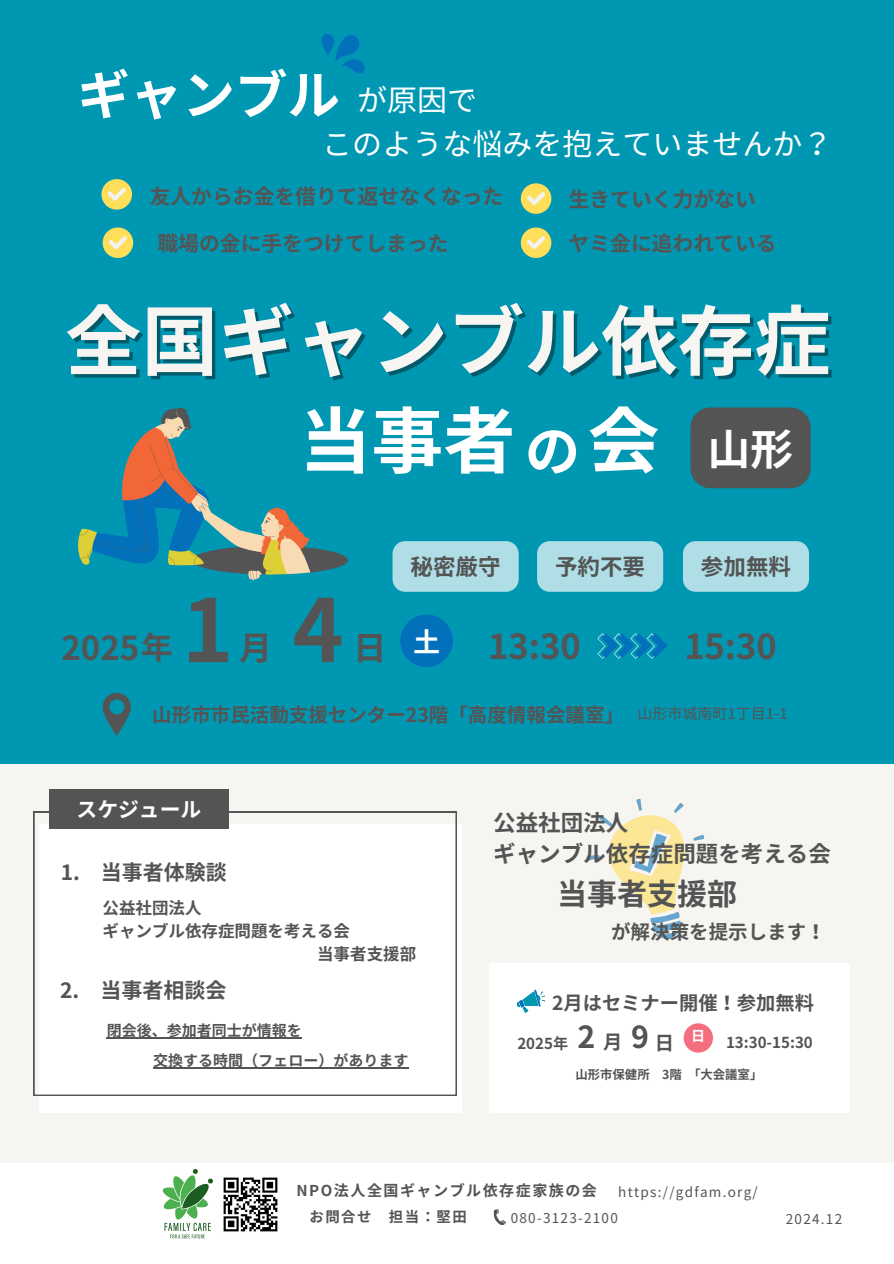
<style>
.page{position:relative;width:894px;height:1264px;background:#fff}
.page>*{position:absolute;margin:0;border:0;box-sizing:border-box;transform-origin:0 0}
.t1{font:700 87px "Noto Sans JP";color:#545454}
.t2{font:700 76.5px "Noto Sans JP";color:#f6f5f1}
.t3{font:700 72px "Noto Sans JP";color:#fff}
.t4{font:700 55.5px "Noto Sans JP";color:#fff}
.t5{font:700 52.5px "Noto Sans JP";color:#fff}
.t6{font:700 42.9px "Noto Sans JP";color:#fff}
.t7{font:700 34.5px "Noto Sans JP";color:#545454}
.t8{font:700 33px "Noto Sans JP";color:#545454}
.t9{font:700 30.3px "Noto Sans JP";color:#545454}
.t10{font:30px "Noto Sans JP";color:#fff}
.t11{font:700 30px "Noto Sans JP";color:#545454}
.t12{font:700 27px "Noto Sans JP";color:#fff}
.t13{font:700 22.5px "Noto Sans JP";color:#545454}
.t14{font:700 21px "Noto Sans JP";color:#545454}
.t15{font:700 20.85px "Noto Sans JP";color:#545454}
.t16{font:700 20.85px "Noto Sans JP";color:#fff}
.t17{font:700 19.5px "Noto Sans JP";color:#545454}
.t18{font:700 19.2px "Noto Sans JP";color:#545454}
.t19{font:700 16.5px "Noto Sans JP";color:#545454}
.t20{font:700 15.15px "Noto Sans JP";color:#545454}
.t21{font:700 15px "Noto Sans JP";color:#545454}
.t22{font:700 15px "Noto Sans JP";letter-spacing:.1em;color:#545454}
.t23{font:15px "Noto Sans JP";color:#545454}
.t24{font:700 14.4px "Noto Sans JP";letter-spacing:.1em;color:#545454}
.t25{font:700 14.1px "Noto Sans JP";color:#fff}
.t26{font:13.5px "Noto Sans JP";letter-spacing:.095em;color:#545454}
.t27{font:700 12.45px "Noto Sans JP";color:#545454}
.s1{font-size:31.5px}
.s2{color:rgb(255 255 255/.4)}
</style>
<div class="page">
<div style="left:0;top:0;width:893px;height:1263px;background:#0097b2"></div>
<div style="left:0;top:764px;width:893px;height:403px;background:#f6f5f1"></div>
<div style="left:488px;top:963px;width:361px;height:149px;background:#fff"></div>
<div style="left:0;top:1163px;width:893px;height:100px;background:#fff"></div>
<img style="left:223px;top:1177px;width:55px;height:55px">
<svg style="left:493px;top:1209px;width:13px;height:16px"></svg>
<svg style="left:321px;top:33px;width:44px;height:41px"></svg>
<svg style="left:597px;top:633px;width:70px;height:25px"></svg>
<svg style="left:103px;top:693px;width:28px;height:43px"></svg>
<div style="left:39px;top:824px;width:422px;height:288px;background:#fff"></div>
<svg style="left:34px;top:811px;width:422px;height:284px"></svg>
<div style="left:49px;top:789px;width:180px;height:39px;background:#545454"></div>
<img style="left:162px;top:1169px;width:50px;height:70px">
<svg style="left:517px;top:989px;width:28px;height:23px"></svg>
<div style="left:683px;top:1023px;width:29px;height:29px;background:#f46e7f;border-radius:50%"></div>
<div style="left:400px;top:614px;width:53px;height:53px;background:#0370bc;border-radius:50%"></div>
<svg style="left:101px;top:179px;width:31px;height:30px"></svg>
<svg style="left:103px;top:227px;width:30px;height:31px"></svg>
<svg style="left:520px;top:183px;width:31px;height:31px"></svg>
<svg style="left:520px;top:227px;width:31px;height:31px"></svg>
<svg style="left:78px;top:407px;width:270px;height:173px"></svg>
<svg style="left:586px;top:799px;width:118px;height:141px"></svg>
<hr style="left:107px;top:1037px;width:195px;height:1px;background:#545454">
<div style="left:690px;top:407px;width:120px;height:81px;background:#545454;border-radius:20px"></div>
<div style="left:392px;top:541px;width:126px;height:51px;background:#afdee6;border-radius:13px"></div>
<div style="left:537px;top:541px;width:126px;height:51px;background:#afdee6;border-radius:13px"></div>
<div style="left:682px;top:541px;width:126px;height:51px;background:#afdee6;border-radius:13px"></div>
<hr style="left:153px;top:1067px;width:255px;height:1px;background:#545454">
<p class="t5" style="left:77px;top:53px;width:264px">ギャンブル</p>
<p class="t10" style="left:357px;top:76px;width:121px">が原因で</p>
<p class="t10" style="left:322px;top:120px;width:511px">このような悩みを抱えていませんか？</p>
<p class="t15" style="left:150px;top:180px;width:355px">友人からお金を借りて返せなくなった</p>
<h6 class="t15" style="left:157px;top:227px;width:292px">職場の金に手をつけてしまった</h6>
<p class="t15" style="left:568px;top:227px;width:209px">ヤミ金に追われている</p>
<p class="t15" style="left:568px;top:183px;width:189px">生きていく力がない</p>
<p class="t2" style="left:65px;top:280px;width:767px">全国ギャンブル依存症</p>
<p class="t3" style="left:299px;top:384px;width:361px">当事者 会</p>
<h5 class="t4" style="left:524px;top:407px;width:57px">の</h5>
<p class="t6" style="left:707px;top:415px;width:87px">山形</p>
<p class="t8" style="left:61px;top:622px;width:113px">2025<span class="s1">年</span></p>
<p class="t1" style="left:182px;top:561px;width:163px">1 4</p>
<h4 class="t8" style="left:239px;top:621px;width:28px">月</h4>
<p class="t8" style="left:353px;top:621px;width:24px">日</p>
<h5 class="t13" style="left:410px;top:549px;width:91px">秘密厳守</h5>
<p class="t13" style="left:555px;top:549px;width:91px">予約不要</p>
<p class="t13" style="left:700px;top:549px;width:91px">参加無料</p>
<p class="t12" style="left:413px;top:620px;width:26px">土</p>
<h3 class="t7" style="left:488px;top:619px;width:94px">13:30</h3>
<h3 class="t7" style="left:684px;top:619px;width:94px">15:30</h3>
<p class="t17" style="left:152px;top:699px;width:473px">山形市市民活動支援センター23階「高度情報会議室」</p>
<p class="t23" style="left:637px;top:701px;width:152px">山形市城南町1丁目 1-1</p>
<p class="t16" style="left:76px;top:793px;width:126px">スケジュール</p>
<p class="t14" style="left:61px;top:855px;width:168px">1. 当事者体験談</p>
<p class="t19" style="left:103px;top:895px;width:100px">公益社団法人</p>
<p class="t19" style="left:103px;top:917px;width:249px">ギャンブル依存症問題を考える会</p>
<p class="t19" style="left:317px;top:940px;width:100px">当事者支援部</p>
<h2 class="t14" style="left:60px;top:973px;width:168px">2. 当事者相談会</h2>
<h2 class="t21" style="left:107px;top:1019px;width:196px">閉会後、参加者同士が情報を</h2>
<p class="t21" style="left:153px;top:1048px;width:256px">交換する時間（フェロー）があります</p>
<p class="t13" style="left:493px;top:804px;width:136px">公益社団法人</p>
<p class="t13" style="left:493px;top:836px;width:339px">ギャンブル依存症問題を考える会</p>
<p class="t11" style="left:557px;top:870px;width:181px">当事者支援部</p>
<p class="t17" style="left:611px;top:916px;width:216px">が解決策を提示します！</p>
<p class="t18" style="left:552px;top:987px;width:263px">2月はセミナー開催！参加無料</p>
<p class="t9" style="left:577px;top:1013px;width:19px">2</p>
<p class="t18" style="left:603px;top:1026px;width:17px">月</p>
<p class="t9" style="left:631px;top:1013px;width:19px">9</p>
<p class="t18" style="left:654px;top:1027px;width:15px">日</p>
<p class="t20" style="left:725px;top:1030px;width:88px">13:30-15:30</p>
<p class="t27" style="left:575px;top:1064px;width:188px">山形市保健所 3階「大会議室」</p>
<p class="t25" style="left:691px;top:1024px;width:11px">日</p>
<p class="t20" style="left:517px;top:1031px;width:52px">2025年</p>
<p class="t22" style="left:296px;top:1178px;width:302px">NPO法<span class="s2">人</span>全国ギャンブル依存症家族の会</p>
<p class="t24" style="left:309px;top:1205px;width:157px">お問合せ 担当：堅<span class="s2">田</span></p>
<h1 class="t26" style="left:618px;top:1181px;width:141px">https://gdfam.org/</h1>
<p class="t26" style="left:510px;top:1207px;width:109px">080-3123-2100</p>
<p class="t26" style="left:785px;top:1208px;width:58px">2024.12</p>
</div>
